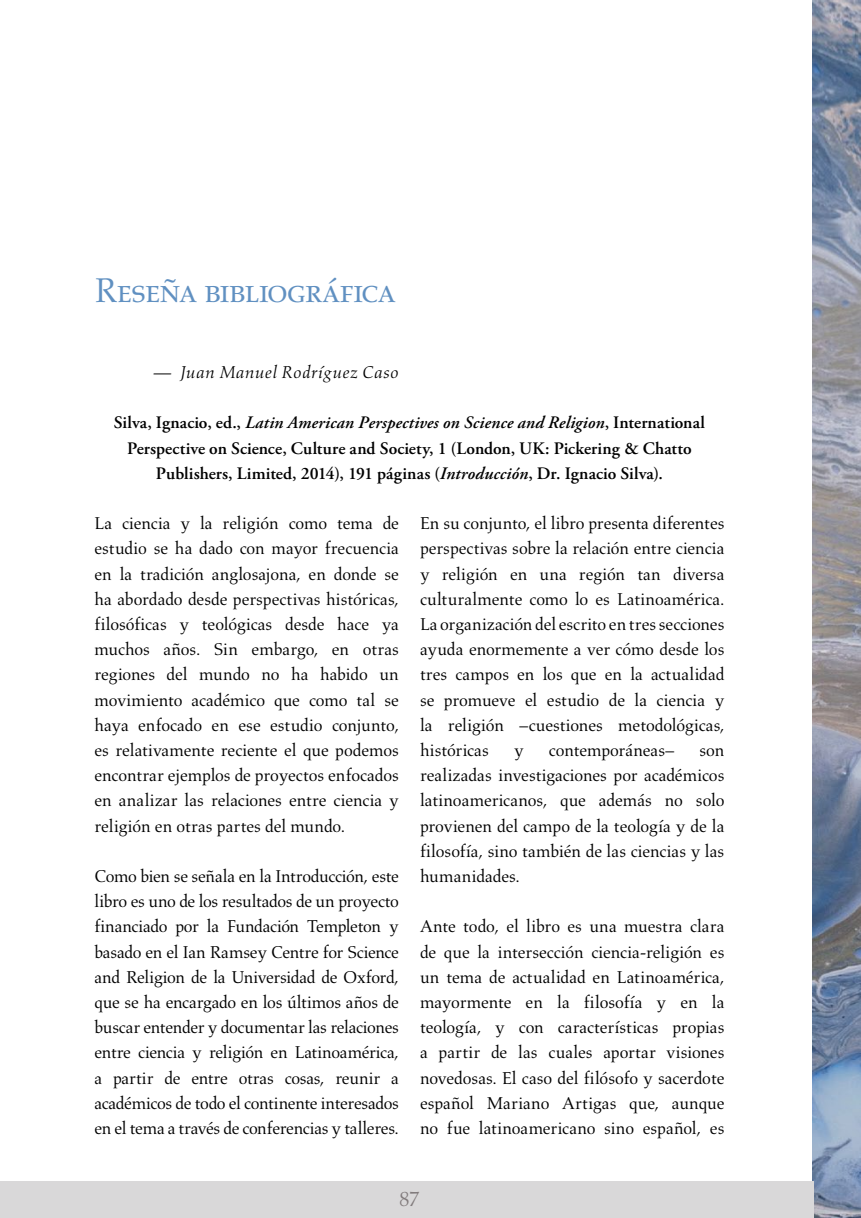
<style>
.page{position:relative;width:861px;height:1218px;background:#fff}
.page>*{position:absolute;margin:0;border:0;box-sizing:border-box;transform-origin:0 0}
.t1{font:35px "Aldus LT Std";letter-spacing:-.035em;color:#6090c1}
.t2{font:21px "Aldus LT Std";color:#817b7c}
.t3{font:17.5px/25.2px "Aldus LT Std";letter-spacing:-.005em;color:#000;text-align:justify}
.t4{font:600 17.5px/25.2px "Adobe Garamond Pro";color:#000;text-align:center}
.t5{font:italic 17.5px "Aldus LT Std";letter-spacing:.01em;color:#000}
.s1{font-style:italic}
</style>
<div class="page">
<img style="left:813px;top:0;width:48px;height:1218px">
<div style="left:0;top:1181px;width:814px;height:37px;background:#d9d8d9"></div>
<h1 class="t1" style="left:94px;top:271px;width:303px">Reseña bibliográfica</h1>
<p class="t5" style="left:154px;top:362px;width:247px">— Juan Manuel Rodríguez Caso</p>
<p class="t4" style="left:114px;top:410px;width:593px">Silva, Ignacio, ed., <span class="s1">Latin American Perspectives on Science and Religion</span>, International<br>Perspective on Science, Culture and Society, 1 (London, UK: Pickering &amp; Chatto<br>Publishers, Limited, 2014), 191 páginas (<span class="s1">Introducción</span>, Dr. Ignacio Silva).</p>
<p class="t3" style="left:95px;top:511px;width:306px">La ciencia y la religión como tema de estudio se ha dado con mayor frecuencia en la tradición anglosajona, en donde se ha abordado desde perspectivas históricas, filosóficas y teológicas desde hace ya muchos años. Sin embargo, en otras regiones del mundo no ha habido un movimiento académico que como tal se haya enfocado en ese estudio conjunto, es relativamente reciente el que podemos encontrar ejemplos de proyectos enfocados en analizar las relaciones entre ciencia y religión en otras partes del mundo.</p>
<p class="t3" style="left:95px;top:864px;width:306px">Como bien se señala en la Introducción, este libro es uno de los resultados de un proyecto financiado por la Fundación Templeton y basado en el Ian Ramsey Centre for Science and Religion de la Universidad de Oxford, que se ha encargado en los últimos años de buscar entender y documentar las relaciones entre ciencia y religión en Latinoamérica, a partir de entre otras cosas, reunir a académicos de todo el continente interesados en el tema a través de conferencias y talleres.</p>
<p class="t3" style="left:420px;top:511px;width:306px">En su conjunto, el libro presenta diferentes perspectivas sobre la relación entre ciencia y religión en una región tan diversa culturalmente como lo es Latinoamérica.<br>La organización del escrito en tres secciones ayuda enormemente a ver cómo desde los tres campos en los que en la actualidad se promueve el estudio de la ciencia y la religión –cuestiones metodológicas, históricas</p>
<p class="t3" style="left:514px;top:738px;width:11px">y</p>
<p class="t3" style="left:549px;top:738px;width:127px">contemporáneas–</p>
<p class="t3" style="left:420px;top:738px;width:306px;text-indent:279px">son realizadas investigaciones por académicos latinoamericanos, que además no solo provienen del campo de la teología y de la filosofía, sino también de las ciencias y las humanidades.</p>
<p class="t3" style="left:420px;top:914px;width:306px">Ante todo, el libro es una muestra clara de que la intersección ciencia-religión es un tema de actualidad en Latinoamérica, mayormente en la filosofía y en la teología, y con características propias a partir de las cuales aportar visiones novedosas. El caso del filósofo y sacerdote español Mariano Artigas que, aunque no fue latinoamericano sino español, es</p>
<p class="t2" style="left:399px;top:1187px;width:22px">87</p>
</div>
